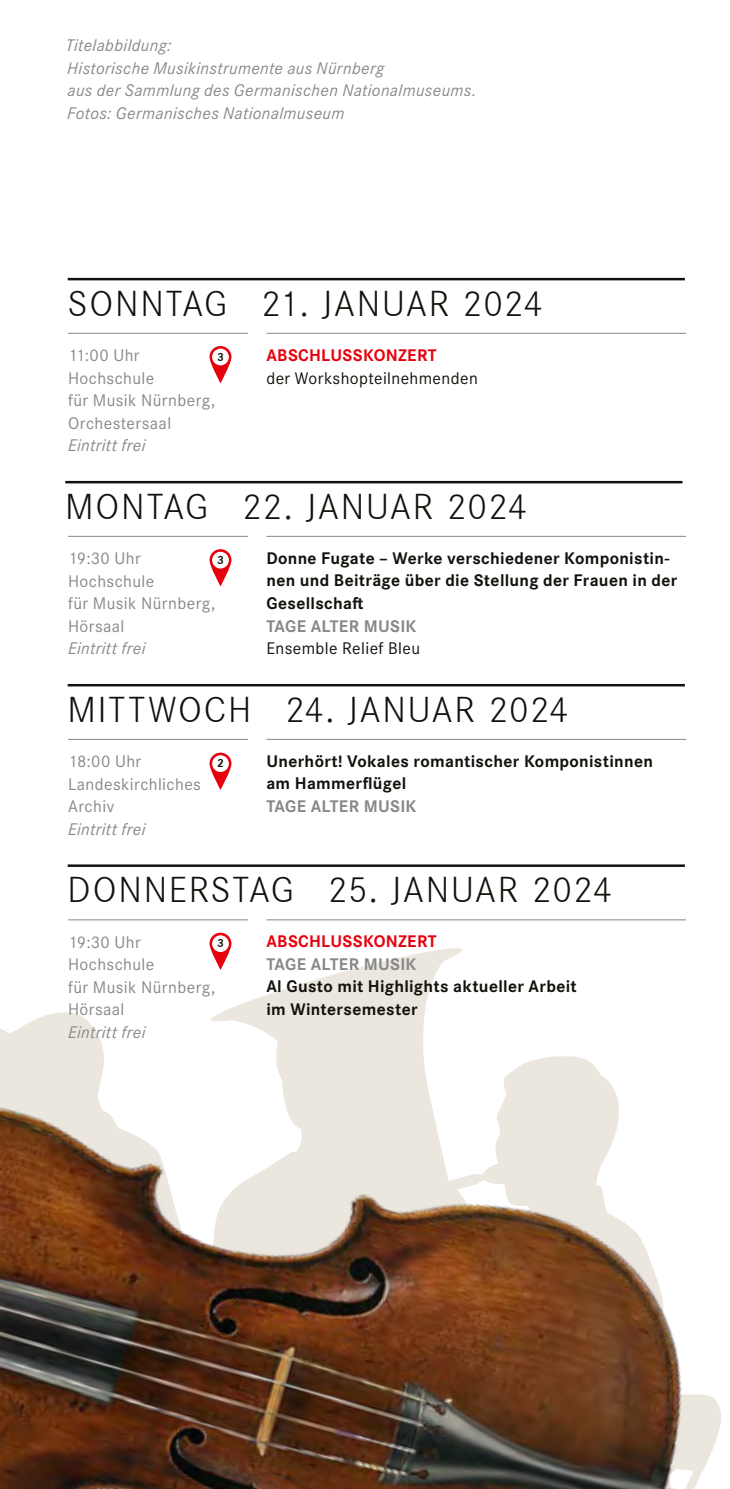
<style>
.page{position:relative;width:730px;height:1489px;background:#fff}
.page>*{position:absolute;margin:0;border:0;box-sizing:border-box;transform-origin:0 0}
.t1{font:37.5px "Corporate S Ligh";letter-spacing:.045em;color:#12120d}
.t2{font:700 17.5px/22.5px "Corporate S Pro";letter-spacing:.02em;color:#12120d}
.t3{font:italic 17.5px/22.5px "Corporate S Pro";letter-spacing:.02em;color:#878988}
.t4{font:17.5px/22.5px "Corporate S Pro";letter-spacing:.025em;color:#878988}
.t5{font:17.5px "Corporate S Pro";letter-spacing:.025em;color:#12120d}
.t6{font:700 17.5px "Corporate S Pro";letter-spacing:.015em;color:#878988}
.t7{font:700 17.5px "Corporate S Pro";letter-spacing:.02em;color:#e7000e}
.t8{font:700 12px "Corporate S";color:#12120d}
</style>
<div class="page">
<hr style="left:266px;top:333px;width:420px;height:1px;background:#878988">
<hr style="left:266px;top:536px;width:420px;height:1px;background:#878988">
<hr style="left:68px;top:278px;width:617px;height:2px;background:#12120d">
<hr style="left:68px;top:333px;width:180px;height:1px;background:#878988">
<hr style="left:65px;top:481px;width:617px;height:2px;background:#12120d">
<hr style="left:68px;top:536px;width:180px;height:1px;background:#878988">
<hr style="left:68px;top:684px;width:617px;height:2px;background:#12120d">
<svg style="left:209px;top:549px;width:22px;height:37px"></svg>
<div style="left:212px;top:551px;width:17px;height:17px;background:#fff;border-radius:50%"></div>
<svg style="left:209px;top:346px;width:22px;height:37px"></svg>
<div style="left:212px;top:348px;width:17px;height:17px;background:#fff;border-radius:50%"></div>
<img style="left:0;top:738px;width:721px;height:750px">
<p class="t3" style="left:66px;top:33px;width:412px">Titelabbildung:<br>Historische Musikinstrumente aus Nürnberg<br>aus der Sammlung des Germanischen Nationalmuseums.<br>Fotos: Germanisches Nationalmuseum</p>
<h1 class="t1" style="left:68px;top:282px;width:477px">SONNTAG 21. JANUAR 2024</h1>
<p class="t4" style="left:68px;top:342px;width:149px">11:00 Uhr<br>Hochschule<br>für Musik Nürnberg,<br>Orchestersaal</p>
<p class="t3" style="left:68px;top:433px;width:79px">Eintritt frei</p>
<p class="t7" style="left:266px;top:341px;width:172px">ABSCHLUSSKONZERT</p>
<p class="t5" style="left:266px;top:365px;width:213px">der Workshopteilnehmenden</p>
<p class="t8" style="left:217px;top:350px;width:8px">3</p>
<h1 class="t1" style="left:65px;top:485px;width:463px">MONTAG 22. JANUAR 2024</h1>
<p class="t4" style="left:68px;top:545px;width:149px">19:30 Uhr<br>Hochschule<br>für Musik Nürnberg,<br>Hörsaal</p>
<p class="t3" style="left:68px;top:636px;width:79px">Eintritt frei</p>
<p class="t2" style="left:266px;top:545px;width:412px">Donne Fugate – Werke verschiedener Komponistin&shy;nen und Beiträge über die Stellung der Frauen in der<br>Gesellschaft</p>
<p class="t6" style="left:266px;top:612px;width:152px">TAGE ALTER MUSIK</p>
<p class="t5" style="left:266px;top:635px;width:155px">Ensemble Relief Bleu</p>
<p class="t8" style="left:217px;top:553px;width:8px">3</p>
<h1 class="t1" style="left:68px;top:688px;width:503px">MITTWOCH 24. JANUAR 2024</h1>
<p class="t4" style="left:68px;top:748px;width:134px">18:00 Uhr<br>Landeskirchliches<br>Archiv</p>
<p class="t3" style="left:68px;top:816px;width:79px">Eintritt frei</p>
<p class="t2" style="left:266px;top:748px;width:388px">Unerhört! Vokales romantischer Komponistinnen am Hammerflügel</p>
<p class="t6" style="left:266px;top:792px;width:152px">TAGE ALTER MUSIK</p>
<p class="t8" style="left:217px;top:756px;width:8px">2</p>
<h1 class="t1" style="left:68px;top:868px;width:546px">DONNERSTAG 25. JANUAR 2024</h1>
<p class="t4" style="left:68px;top:929px;width:149px">19:30 Uhr<br>Hochschule<br>für Musik Nürnberg,<br>Hörsaal</p>
<p class="t3" style="left:68px;top:1019px;width:79px">Eintritt frei</p>
<p class="t7" style="left:266px;top:927px;width:172px">ABSCHLUSSKONZERT</p>
<p class="t6" style="left:266px;top:950px;width:152px">TAGE ALTER MUSIK</p>
<p class="t2" style="left:266px;top:973px;width:312px">Al Gusto mit Highlights aktueller Arbeit im Wintersemester</p>
<p class="t8" style="left:217px;top:936px;width:8px">3</p>
</div>
